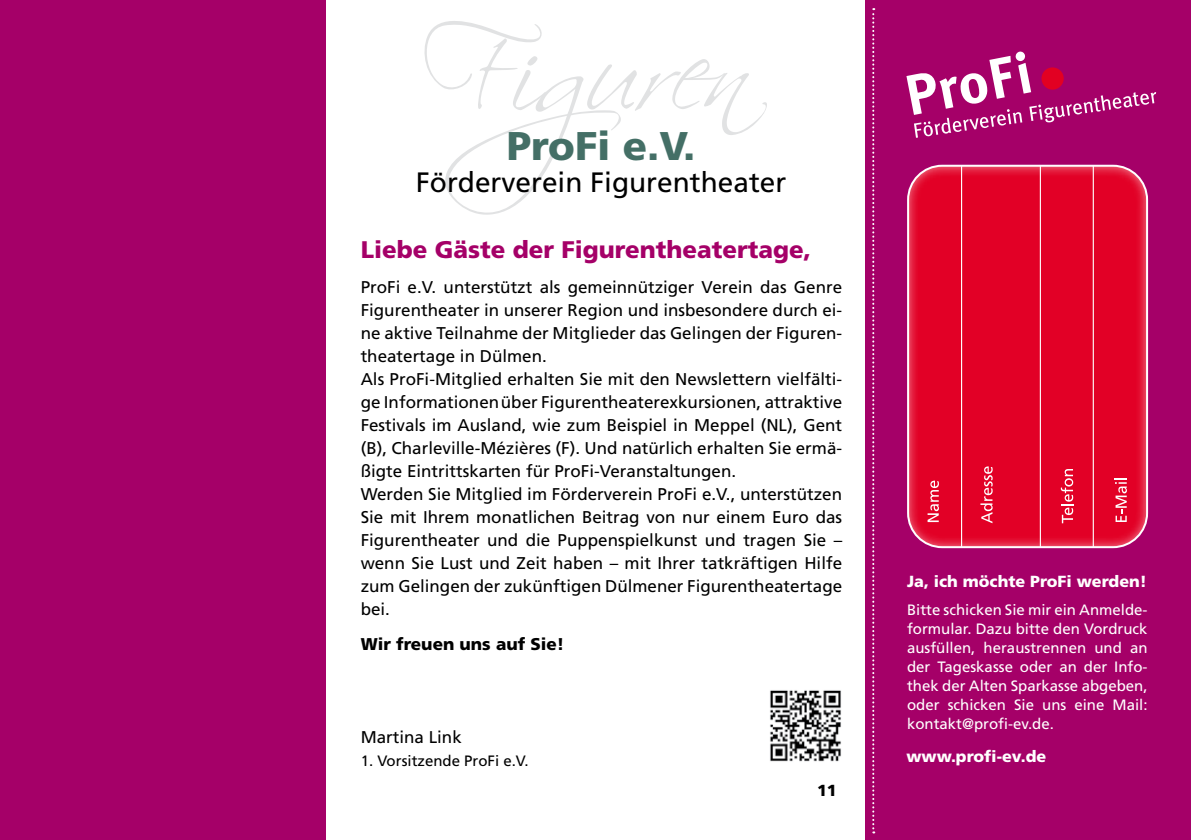
<style>
.page{position:relative;width:1191px;height:840px;background:#fff}
.page>*{position:absolute;margin:0;border:0;box-sizing:border-box;transform-origin:0 0}
.t1{font:900 40px "Frutiger";color:#446f66}
.t2{font:28px "Frutiger";color:#000}
.t3{font:900 24px "Frutiger";color:#a50068}
.t4{font:17px/23px "Frutiger";color:#000}
.t5{font:900 17px "Frutiger";color:#000}
.t6{font:900 16px "Frutiger";color:#fff}
.t7{font:900 16px "Frutiger";color:#000}
.t8{font:15px/19px "Frutiger";color:#fff;text-align:justify}
.t9{font:15px "Frutiger";color:#000}
</style>
<div class="page">
<svg style="left:424px;top:21px;width:343px;height:194px"></svg>
<div style="left:0;top:0;width:325px;height:839px;background:#a50068"></div>
<div style="left:866px;top:0;width:325px;height:839px;background:#a50068"></div>
<svg style="left:872px;top:8px;width:2px;height:825px"></svg>
<svg style="left:906px;top:51px;width:250px;height:87px"></svg>
<div style="left:908px;top:166px;width:239px;height:381px;background:#e20026"></div>
<hr style="left:1092px;top:166px;width:1px;height:381px;background:#fff">
<hr style="left:1039px;top:166px;width:2px;height:381px;background:#fff">
<hr style="left:961px;top:166px;width:1px;height:381px;background:#fff">
<div style="left:907px;top:165px;width:241px;height:383px;border:2px solid #fff;border-radius:34px"></div>
<svg style="left:1114px;top:478px;width:13px;height:43px"></svg>
<svg style="left:1060px;top:469px;width:13px;height:54px"></svg>
<svg style="left:980px;top:466px;width:12px;height:57px"></svg>
<svg style="left:927px;top:480px;width:12px;height:42px"></svg>
<img style="left:770px;top:690px;width:71px;height:72px">
<h1 class="t1" style="left:507px;top:122px;width:190px">ProFi e.V.</h1>
<h2 class="t2" style="left:416px;top:166px;width:372px">Förderverein Figurentheater</h2>
<h3 class="t3" style="left:361px;top:235px;width:452px">Liebe Gäste der Figurentheatertage,</h3>
<p class="t4" style="left:361px;top:275px;width:483px">ProFi e.V. unterstützt als gemeinnütziger Verein das Genre Figurentheater in unserer Region und insbesondere durch ei&shy;ne aktive Teilnahme der Mitglieder das Gelingen der Figuren&shy;theatertage in Dülmen.<br>Als ProFi-Mitglied erhalten Sie mit den Newslettern vielfälti&shy;ge Informationen über Figurentheaterexkursionen, attraktive Festivals im Ausland, wie zum Beispiel in Meppel (NL), Gent (B), Charleville-Mézières (F). Und natürlich erhalten Sie ermä&shy;ßigte Eintrittskarten für ProFi-Veranstaltungen.<br>Werden Sie Mitglied im Förderverein ProFi e.V., unterstützen Sie mit Ihrem monatlichen Beitrag von nur einem Euro das Figurentheater und die Puppenspielkunst und tragen Sie – wenn Sie Lust und Zeit haben – mit Ihrer tatkräftigen Hilfe zum Gelingen der zukünftigen Dülmener Figurentheatertage bei.</p>
<p class="t5" style="left:361px;top:634px;width:205px">Wir freuen uns auf Sie!</p>
<p class="t4" style="left:361px;top:724px;width:103px">Martina Link</p>
<p class="t9" style="left:361px;top:751px;width:169px">1. Vorsitzende ProFi e.V.</p>
<p class="t7" style="left:817px;top:780px;width:21px">11</p>
<p class="t6" style="left:907px;top:571px;width:241px">Ja, ich möchte ProFi werden!</p>
<p class="t8" style="left:907px;top:600px;width:242px">Bitte schicken Sie mir ein Anmelde&shy;formular. Dazu bitte den Vordruck ausfüllen, heraustrennen und an der Tageskasse oder an der Info&shy;thek der Alten Sparkasse abgeben, oder schicken Sie uns eine Mail: kontakt@profi-ev.de.</p>
<p class="t6" style="left:906px;top:746px;width:141px">www.profi-ev.de</p>
</div>
